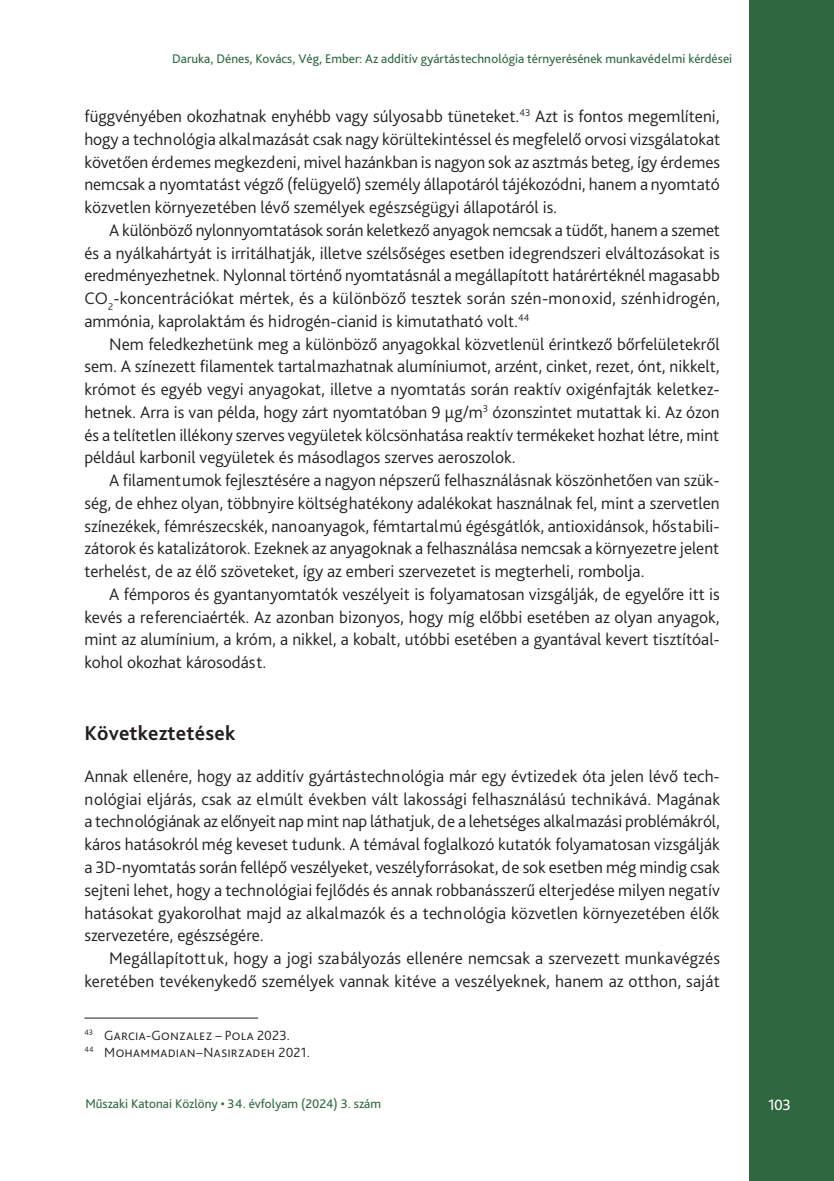
<style>
.page{position:relative;width:834px;height:1181px;background:#fff}
.page>*{position:absolute;margin:0;border:0;box-sizing:border-box;transform-origin:0 0}
.Címsor_1{font:700 21px "Bliss Pro";letter-spacing:.01em;color:#231f20}
.Szöveg{font:300 17.5px/22.8px "Bliss Pro";color:#231f20;text-align:justify}
.Szöveg_1st{font:300 17.5px/22.8px "Bliss Pro";letter-spacing:-.005em;color:#231f20;text-align:justify}
.t1{font:15.75px "Bliss Pro";color:#fff}
.Lábjegyzet{font:300 14px "Bliss Pro";letter-spacing:.02em;color:#231f20}
.t2{font:13.12px "Bliss Pro";color:#2f673f}
</style>
<div class="page">
<div style="left:749px;top:0;width:84px;height:1181px;background:#2f673f"></div>
<hr style="left:84px;top:1017px;width:174px;height:1px;background:#231f20">
<p class="t2" style="left:172px;top:50px;width:561px">Daruka, Dénes, Kovács, Vég, Ember: Az additív gyártástechnológia térnyerésének munkavédelmi kérdései</p>
<p class="Szöveg" style="left:84px;top:104px;width:637px">függvényében okozhatnak enyhébb vagy súlyosabb tüneteket.<sup>43</sup> Azt is fontos megemlíteni, hogy a technológia alkalmazását csak nagy körültekintéssel és megfelelő orvosi vizsgálatokat követően érdemes megkezdeni, mivel hazánkban is nagyon sok az asztmás beteg, így érdemes nemcsak a nyomtatást végző (felügyelő) személy állapotáról tájékozódni, hanem a nyomtató közvetlen környezetében lévő személyek egészségügyi állapotáról is.</p>
<p class="Szöveg" style="left:84px;top:218px;width:637px;text-indent:25px">A különböző nylonnyomtatások során keletkező anyagok nemcsak a tüdőt, hanem a szemet és a nyálkahártyát is irritálhatják, illetve szélsőséges esetben idegrendszeri elváltozásokat is eredményezhetnek. Nylonnal történő nyomtatásnál a megállapított határértéknél magasabb CO<sub>2</sub>-koncentrációkat mértek, és a különböző tesztek során szén-monoxid, szénhidrogén, ammónia, kaprolaktám és hidrogén-cianid is kimutatható volt.<sup>44</sup></p>
<p class="Szöveg" style="left:84px;top:332px;width:636px;text-indent:25px">Nem feledkezhetünk meg a különböző anyagokkal közvetlenül érintkező bőrfelületekről sem. A színezett filamentek tartalmazhatnak alumíniumot, arzént, cinket, rezet, ónt, nikkelt, krómot és egyéb vegyi anyagokat, illetve a nyomtatás során reaktív oxigénfajták keletkez&shy;hetnek. Arra is van példa, hogy zárt nyomtatóban 9 μg/m<sup>3</sup> ózonszintet mutattak ki. Az ózon és a telítetlen illékony szerves vegyületek kölcsönhatása reaktív termékeket hozhat létre, mint például karbonil vegyületek és másodlagos szerves aeroszolok.</p>
<p class="Szöveg" style="left:84px;top:468px;width:636px;text-indent:25px">A filamentumok fejlesztésére a nagyon népszerű felhasználásnak köszönhetően van szük&shy;ség, de ehhez olyan, többnyire költséghatékony adalékokat használnak fel, mint a szervetlen színezékek, fémrészecskék, nanoanyagok, fémtartalmú égésgátlók, antioxidánsok, hőstabili&shy;zátorok és katalizátorok. Ezeknek az anyagoknak a felhasználása nemcsak a környezetre jelent terhelést, de az élő szöveteket, így az emberi szervezetet is megterheli, rombolja.</p>
<p class="Szöveg" style="left:84px;top:582px;width:637px;text-indent:25px">A fémporos és gyantanyomtatók veszélyeit is folyamatosan vizsgálják, de egyelőre itt is kevés a referenciaérték. Az azonban bizonyos, hogy míg előbbi esetében az olyan anyagok, mint az alumínium, a króm, a nikkel, a kobalt, utóbbi esetében a gyantával kevert tisztítóal&shy;kohol okozhat károsodást.</p>
<p class="Címsor_1" style="left:84px;top:720px;width:152px">Következtetések</p>
<p class="Szöveg_1st" style="left:84px;top:764px;width:637px">Annak ellenére, hogy az additív gyártástechnológia már egy évtizedek óta jelen lévő tech&shy;nológiai eljárás, csak az elmúlt években vált lakossági felhasználású technikává. Magának a technológiának az előnyeit nap mint nap láthatjuk, de a lehetséges alkalmazási problémákról, káros hatásokról még keveset tudunk. A témával foglalkozó kutatók folyamatosan vizsgálják a -3D-nyomtatás során fellépő veszélyeket, veszélyforrásokat, de sok esetben még mindig csak sejteni lehet, hogy a technológiai fejlődés és annak robbanásszerű elterjedése milyen negatív hatásokat gyakorolhat majd az alkalmazók és a technológia közvetlen környezetében élők szervezetére, egészségére.</p>
<p class="Szöveg" style="left:84px;top:946px;width:637px;text-align:right">Megállapítottuk, hogy a jogi szabályozás ellenére nemcsak a szervezett munkavégzés keretében tevékenykedő személyek vannak kitéve a veszélyeknek, hanem az otthon, saját</p>
<p class="Lábjegyzet" style="left:84px;top:1026px;width:207px"><sup>43</sup> Garcia-Gonzalez – Pola 2023.</p>
<p class="Lábjegyzet" style="left:84px;top:1043px;width:227px"><sup>44</sup> Mohammadian–Nasirzadeh 2021.</p>
<p class="t2" style="left:85px;top:1095px;width:297px">Műszaki Katonai Közlöny • 34. évfolyam (2024) 3. szám</p>
<p class="t1" style="left:768px;top:1095px;width:24px">103</p>
</div>
